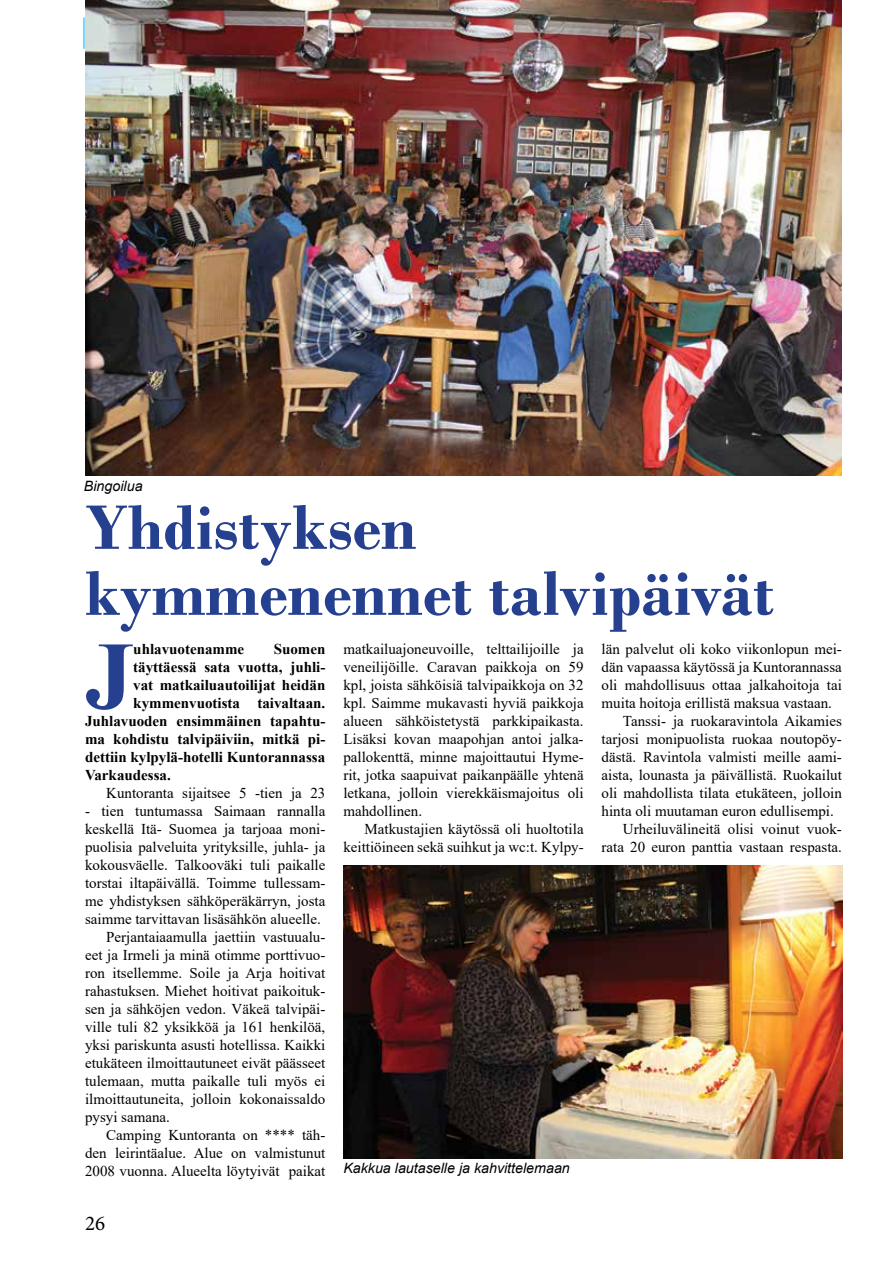
<style>
.page{position:relative;width:893px;height:1263px;background:#fff}
.page>*{position:absolute;margin:0;border:0;box-sizing:border-box;transform-origin:0 0}
.t1{font:700 96.6px "Times New Roman";color:#25408f}
.t2{font:700 66px/66px "Bodoni";color:#25408f}
.t3{font:21px "Minion Pro";color:#000}
.t4{font:15px/18px "Times New Roman";color:#000;text-align:justify}
.t5{font:700 15px "Times New Roman";color:#000}
.t6{font:italic 14.25px "Arial";color:#000}
</style>
<div class="page">
<svg style="left:83px;top:18px;width:2px;height:31px"></svg>
<img style="left:85px;top:0;width:757px;height:476px">
<img style="left:343px;top:865px;width:500px;height:293px">
<p class="t6" style="left:84px;top:476px;width:60px">Bingoilua</p>
<h2 class="t2" style="left:85px;top:494px;width:691px">Yhdistyksen kymmenennet talvipäivät</h2>
<h1 class="t1" style="left:85px;top:606px;width:50px">J</h1>
<p class="t5" style="left:133px;top:638px;width:112px">uhlavuotenamme</p>
<p class="t5" style="left:274px;top:638px;width:53px">Suomen</p>
<p class="t5" style="left:133px;top:656px;width:194px">täyttäessä sata vuotta, juhli-</p>
<p class="t5" style="left:133px;top:674px;width:194px">vat matkailuautoilijat heidän</p>
<p class="t5" style="left:133px;top:692px;width:194px">kymmenvuotista taivaltaan.</p>
<p class="t5" style="left:85px;top:710px;width:242px">Juhlavuoden ensimmäinen tapahtu-</p>
<p class="t5" style="left:85px;top:728px;width:242px">ma kohdistu talvipäiviin, mitkä pi-</p>
<p class="t5" style="left:85px;top:746px;width:242px">dettiin kylpylä-hotelli Kuntorannassa</p>
<p class="t5" style="left:85px;top:764px;width:87px">Varkaudessa.</p>
<p class="t4" style="left:106px;top:784px;width:221px">Kuntoranta sijaitsee 5 -tien ja 23</p>
<p class="t4" style="left:85px;top:802px;width:242px">- tien tuntumassa Saimaan rannalla</p>
<p class="t4" style="left:85px;top:820px;width:242px">keskellä Itä- Suomea ja tarjoaa moni-</p>
<p class="t4" style="left:85px;top:838px;width:242px">puolisia palveluita yrityksille, juhla- ja</p>
<p class="t4" style="left:85px;top:856px;width:242px">kokousväelle. Talkooväki tuli paikalle</p>
<p class="t4" style="left:85px;top:874px;width:242px">torstai iltapäivällä. Toimme tullessam-</p>
<p class="t4" style="left:85px;top:892px;width:242px">me yhdistyksen sähköperäkärryn, josta</p>
<p class="t4" style="left:85px;top:910px;width:237px">saimme tarvittavan lisäsähkön alueelle.</p>
<p class="t4" style="left:106px;top:928px;width:221px">Perjantaiaamulla jaettiin vastuualu-</p>
<p class="t4" style="left:85px;top:946px;width:242px">eet ja Irmeli ja minä otimme porttivuo-</p>
<p class="t4" style="left:85px;top:964px;width:242px">ron itsellemme. Soile ja Arja hoitivat</p>
<p class="t4" style="left:85px;top:982px;width:242px">rahastuksen. Miehet hoitivat paikoituk-</p>
<p class="t4" style="left:85px;top:1000px;width:242px">sen ja sähköjen vedon. Väkeä talvipäi-</p>
<p class="t4" style="left:85px;top:1018px;width:242px">ville tuli 82 yksikköä ja 161 henkilöä,</p>
<p class="t4" style="left:85px;top:1036px;width:242px">yksi pariskunta asusti hotellissa. Kaikki</p>
<p class="t4" style="left:85px;top:1054px;width:242px">etukäteen ilmoittautuneet eivät päässeet</p>
<p class="t4" style="left:85px;top:1072px;width:242px">tulemaan, mutta paikalle tuli myös ei</p>
<p class="t4" style="left:85px;top:1090px;width:242px">ilmoittautuneita, jolloin kokonaissaldo</p>
<p class="t4" style="left:85px;top:1108px;width:86px">pysyi samana.</p>
<p class="t4" style="left:106px;top:1126px;width:221px">Camping Kuntoranta on **** täh-</p>
<p class="t4" style="left:85px;top:1144px;width:242px">den leirintäalue. Alue on valmistunut</p>
<p class="t4" style="left:85px;top:1162px;width:242px">2008 vuonna. Alueelta löytyivät paikat</p>
<h3 class="t3" style="left:85px;top:1209px;width:22px">26</h3>
<p class="t4" style="left:343px;top:639px;width:242px">matkailuajoneuvoille, telttailijoille ja veneilijöille. Caravan paikkoja on 59 kpl, joista sähköisiä talvipaikkoja on 32 kpl. Saimme mukavasti hyviä paikkoja alueen sähköistetystä parkkipaikasta.<br>Lisäksi kovan maapohjan antoi jalka&shy;pallokenttä, minne majoittautui Hyme&shy;rit, jotka saapuivat paikanpäälle yhtenä letkana, jolloin vierekkäismajoitus oli mahdollinen.</p>
<p class="t4" style="left:343px;top:819px;width:242px;text-align:right">Matkustajien käytössä oli huoltotila keittiöineen sekä suihkut ja wc:t. Kylpy-</p>
<p class="t6" style="left:343px;top:1159px;width:228px">Kakkua lautaselle ja kahvittelemaan</p>
<p class="t4" style="left:602px;top:639px;width:242px">län palvelut oli koko viikonlopun mei-</p>
<p class="t4" style="left:602px;top:657px;width:242px">dän vapaassa käytössä ja Kuntorannassa</p>
<p class="t4" style="left:602px;top:675px;width:242px">oli mahdollisuus ottaa jalkahoitoja tai</p>
<p class="t4" style="left:602px;top:693px;width:232px">muita hoitoja erillistä maksua vastaan.</p>
<p class="t4" style="left:623px;top:711px;width:221px">Tanssi- ja ruokaravintola Aikamies</p>
<p class="t4" style="left:602px;top:729px;width:242px">tarjosi monipuolista ruokaa noutopöy-</p>
<p class="t4" style="left:602px;top:747px;width:242px">dästä. Ravintola valmisti meille aami-</p>
<p class="t4" style="left:602px;top:765px;width:242px">aista, lounasta ja päivällistä. Ruokailut</p>
<p class="t4" style="left:602px;top:783px;width:242px">oli mahdollista tilata etukäteen, jolloin</p>
<p class="t4" style="left:602px;top:801px;width:234px">hinta oli muutaman euron edullisempi.</p>
<p class="t4" style="left:623px;top:819px;width:221px">Urheiluvälineitä olisi voinut vuok-</p>
<p class="t4" style="left:602px;top:837px;width:242px">rata 20 euron panttia vastaan respasta.</p>
</div>
